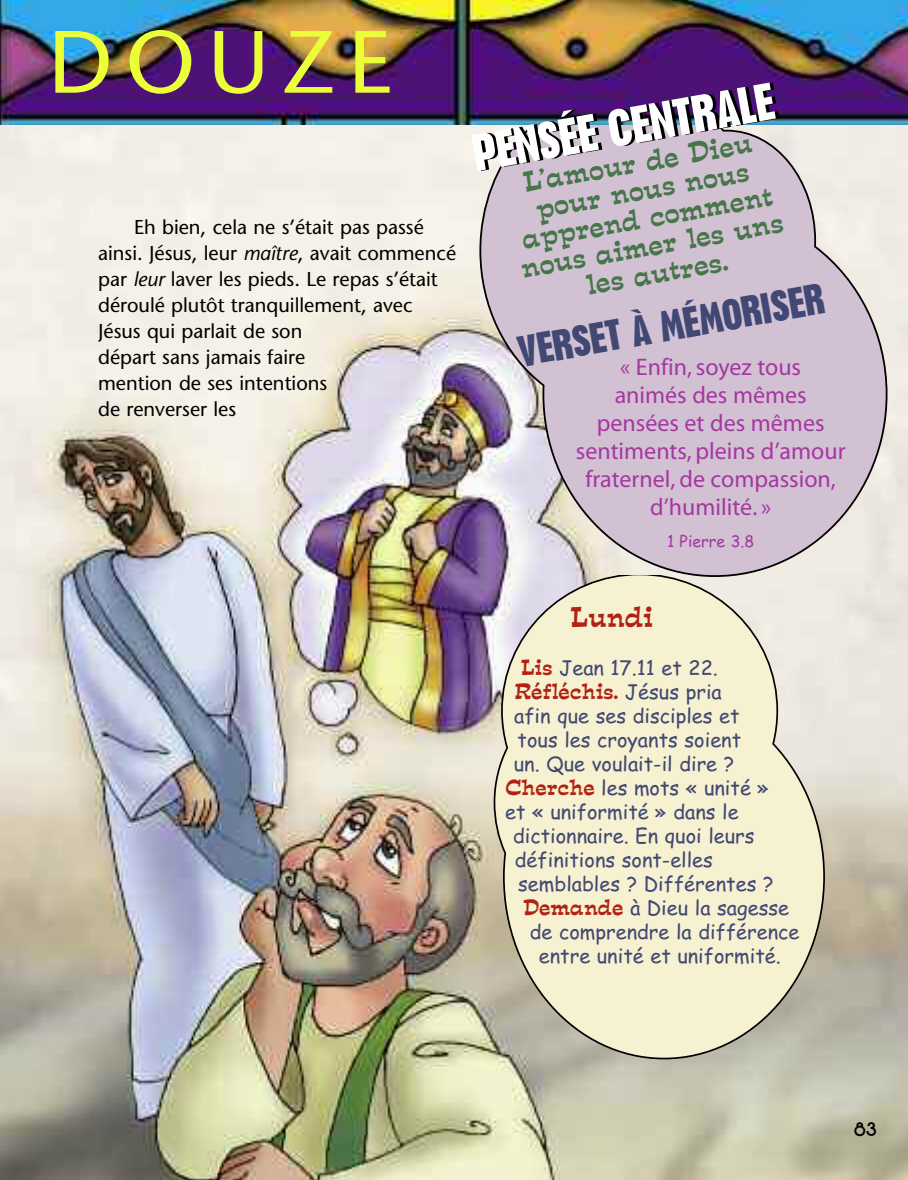
<style>
.page{position:relative;width:908px;height:1180px;background:#fff}
.page>*{position:absolute;margin:0;border:0;box-sizing:border-box;transform-origin:0 0}
.t1{font:88px "Stone Sans";letter-spacing:.145em;color:#ebff38}
.t2{font:700 condensed 48px "Placard";color:#fff}
.t3{font:700 condensed 40px "Placard";color:#414873}
.t4{font:26px/28px "Estro Font";color:#467649;text-align:center}
.t5{font:26px "Estro Font";color:#b22213}
.t6{font:24px/28px "Myriad";color:#a637a1;text-align:center}
.t7{font:20px "Comic Sans MS";color:#414873}
.t8{font:20px/26px "Stone Sans";color:#000}
.t9{font:20px "Estro Font";color:#b22213}
.t10{font:700 20px "New Garden";color:#000}
.t11{font:16px "Comic Sans MS";color:#a637a1}
.s1{font-style:italic}
.s2{font-family:"Estro Font";color:#b22213}
.s3{font-family:"Comic Sans MS";color:#414873}
</style>
<div class="page">
<img style="left:0;top:125px;width:907px;height:1054px">
<svg style="left:478px;top:125px;width:410px;height:452px;background:#d2c4d1"></svg>
<img style="left:0;top:0;width:907px;height:125px">
<svg style="left:492px;top:575px;width:333px;height:485px;background:#eae6ca"></svg>
<h1 class="t1" style="left:48px;top:28px;width:345px">DOUZE</h1>
<p class="t8" style="left:98px;top:216px;width:359px;text-indent:36px">Eh bien, cela ne s’était pas passé ainsi. Jésus, leur <span class="s1">maître</span>, avait commencé par <span class="s1">leur</span> laver les pieds. Le repas s’était déroulé plutôt tranquillement, avec<br>Jésus qui parlait de son<br>départ sans jamais faire<br>mention de ses intentions<br>de renverser les</p>
<h2 class="t2" style="left:469px;top:135px;width:307px;rotate:-10deg">PENSÉE CENTRALE</h2>
<h3 class="t4" style="left:504px;top:173px;width:267px;rotate:-10deg">L’amour de Dieu pour nous nous apprend comment nous aimer les uns les autres.</h3>
<h3 class="t3" style="left:515px;top:337px;width:311px;rotate:-10deg">VERSET À MÉMORISER</h3>
<p class="t6" style="left:575px;top:355px;width:271px">« Enfin, soyez tous<br>animés des mêmes pensées et des mêmes sentiments, pleins d’amour fraternel, de compassion, d’humilité. »</p>
<p class="t11" style="left:667px;top:532px;width:88px">1 Pierre 3.8</p>
<h3 class="t5" style="left:569px;top:602px;width:85px">Lundi</h3>
<p class="t7" style="left:520px;top:656px;width:198px"><span class="s2">Lis</span> Jean 17.11 et 22.</p>
<p class="t9" style="left:514px;top:680px;width:208px">Réfléchis. <span class="s3">Jésus pria</span></p>
<p class="t7" style="left:514px;top:704px;width:227px">afin que ses disciples et</p>
<p class="t7" style="left:517px;top:728px;width:225px">tous les croyants soient</p>
<p class="t7" style="left:513px;top:752px;width:222px">un. Que voulait-il dire ?</p>
<p class="t7" style="left:505px;top:776px;width:265px"><span class="s2">Cherche</span> les mots « unité »</p>
<p class="t7" style="left:505px;top:800px;width:235px">et « uniformité » dans le</p>
<p class="t7" style="left:513px;top:824px;width:243px">dictionnaire. En quoi leurs</p>
<p class="t7" style="left:514px;top:848px;width:199px">définitions sont-elles</p>
<p class="t7" style="left:518px;top:872px;width:257px">semblables ? Différentes ?</p>
<p class="t7" style="left:523px;top:896px;width:267px"><span class="s2">Demande</span> à Dieu la sagesse</p>
<p class="t7" style="left:529px;top:920px;width:271px">de comprendre la différence</p>
<p class="t7" style="left:538px;top:944px;width:243px">entre unité et uniformité.</p>
<p class="t10" style="left:853px;top:1117px;width:25px">83</p>
</div>
